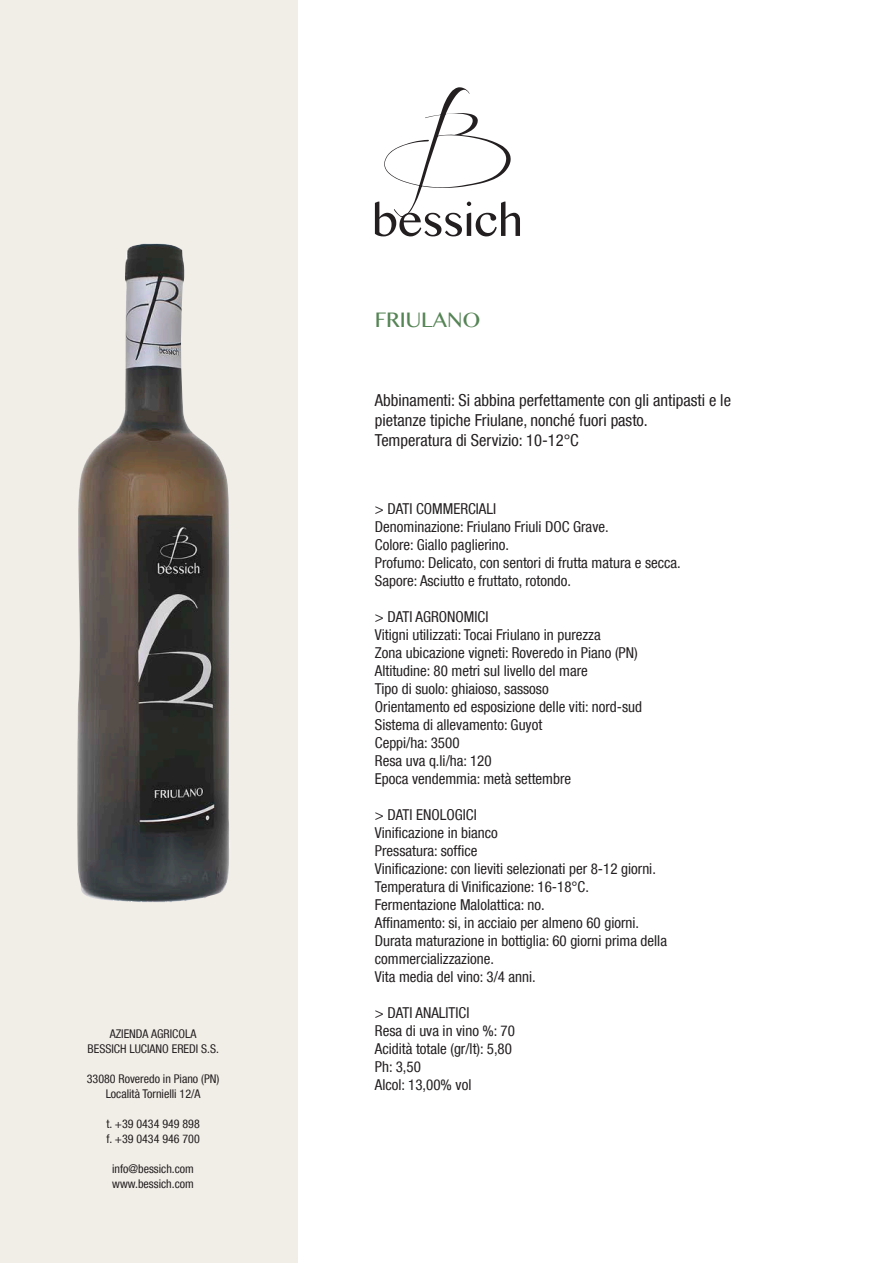
<style>
.page{position:relative;width:893px;height:1263px;background:#fff}
.page>*{position:absolute;margin:0;border:0;box-sizing:border-box;transform-origin:0 0}
.t1{font:21px "Myanmar MN";color:#558455}
.t2{font:condensed 16.5px/19.8px "Helvetica Neue LT Com";color:#231f20}
.t3{font:condensed 15px "Helvetica Neue LT Com";color:#231f20}
.t4{font:condensed 12px "Helvetica Neue LT Com";color:#231f20}
</style>
<div class="page">
<div style="left:0;top:0;width:298px;height:1263px;background:#f1ede7"></div>
<svg style="left:375px;top:87px;width:145px;height:149px"></svg>
<img style="left:77px;top:244px;width:153px;height:658px">
<p class="t4" style="left:110px;top:1026px;width:88px">AZIENDA AGRICOLA</p>
<p class="t4" style="left:88px;top:1041px;width:133px">BESSICH LUCIANO EREDI S.S.</p>
<p class="t4" style="left:87px;top:1071px;width:134px">33080 Roveredo in Piano (PN)</p>
<p class="t4" style="left:106px;top:1086px;width:96px">Località Tornielli 12/A</p>
<p class="t4" style="left:106px;top:1116px;width:95px">t. +39 0434 949 898</p>
<p class="t4" style="left:106px;top:1131px;width:95px">f. +39 0434 946 700</p>
<p class="t4" style="left:112px;top:1161px;width:83px">info@bessich.com</p>
<p class="t4" style="left:112px;top:1176px;width:83px">www.bessich.com</p>
<p class="t1" style="left:375px;top:308px;width:107px">FRIULANO</p>
<p class="t2" style="left:375px;top:390px;width:358px">Abbinamenti: Si abbina perfettamente con gli antipasti e le pietanze tipiche Friulane, nonché fuori pasto.</p>
<p class="t2" style="left:375px;top:430px;width:205px">Temperatura di Servizio: 10-12°C</p>
<p class="t3" style="left:375px;top:500px;width:123px">&gt; DATI COMMERCIALI</p>
<p class="t3" style="left:375px;top:518px;width:235px">Denominazione: Friulano Friuli DOC Grave.</p>
<p class="t3" style="left:375px;top:536px;width:136px">Colore: Giallo paglierino.</p>
<p class="t3" style="left:375px;top:554px;width:307px">Profumo: Delicato, con sentori di frutta matura e secca.</p>
<p class="t3" style="left:375px;top:572px;width:198px">Sapore: Asciutto e fruttato, rotondo.</p>
<p class="t3" style="left:375px;top:608px;width:115px">&gt; DATI AGRONOMICI</p>
<p class="t3" style="left:375px;top:626px;width:227px">Vitigni utilizzati: Tocai Friulano in purezza</p>
<p class="t3" style="left:375px;top:644px;width:264px">Zona ubicazione vigneti: Roveredo in Piano (PN)</p>
<p class="t3" style="left:375px;top:662px;width:214px">Altitudine: 80 metri sul livello del mare</p>
<p class="t3" style="left:375px;top:680px;width:175px">Tipo di suolo: ghiaioso, sassoso</p>
<p class="t3" style="left:375px;top:698px;width:269px">Orientamento ed esposizione delle viti: nord-sud</p>
<p class="t3" style="left:375px;top:716px;width:169px">Sistema di allevamento: Guyot</p>
<p class="t3" style="left:375px;top:734px;width:86px">Ceppi/ha: 3500</p>
<p class="t3" style="left:375px;top:752px;width:118px">Resa uva q.li/ha: 120</p>
<p class="t3" style="left:375px;top:770px;width:198px">Epoca vendemmia: metà settembre</p>
<p class="t3" style="left:375px;top:806px;width:103px">&gt; DATI ENOLOGICI</p>
<p class="t3" style="left:375px;top:824px;width:125px">Vinificazione in bianco</p>
<p class="t3" style="left:375px;top:842px;width:104px">Pressatura: soffice</p>
<p class="t3" style="left:375px;top:860px;width:283px">Vinificazione: con lieviti selezionati per 8-12 giorni.</p>
<p class="t3" style="left:375px;top:878px;width:216px">Temperatura di Vinificazione: 16-18°C.</p>
<p class="t3" style="left:375px;top:896px;width:171px">Fermentazione Malolattica: no.</p>
<p class="t3" style="left:375px;top:914px;width:266px">Affinamento: si, in acciaio per almeno 60 giorni.</p>
<p class="t3" style="left:375px;top:932px;width:294px">Durata maturazione in bottiglia: 60 giorni prima della</p>
<p class="t3" style="left:375px;top:950px;width:121px">commercializzazione.</p>
<p class="t3" style="left:375px;top:968px;width:162px">Vita media del vino: 3/4 anni.</p>
<p class="t3" style="left:375px;top:1004px;width:96px">&gt; DATI ANALITICI</p>
<p class="t3" style="left:375px;top:1022px;width:142px">Resa di uva in vino %: 70</p>
<p class="t3" style="left:375px;top:1040px;width:139px">Acidità totale (gr/lt): 5,80</p>
<p class="t3" style="left:375px;top:1058px;width:48px">Ph: 3,50</p>
<p class="t3" style="left:375px;top:1076px;width:98px">Alcol: 13,00% vol</p>
</div>
